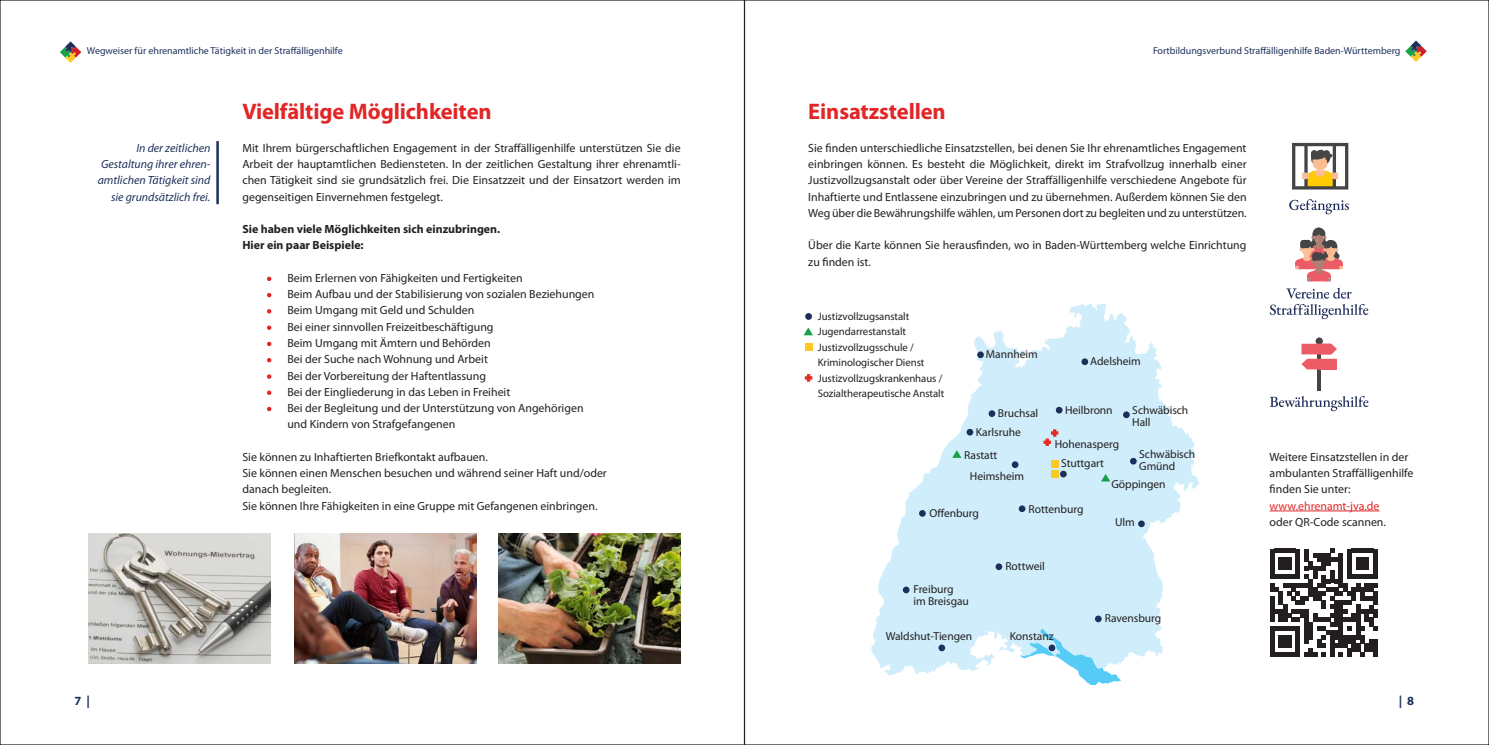
<style>
.page{position:relative;width:1489px;height:745px;background:#fff}
.page>*{position:absolute;margin:0;border:0;box-sizing:border-box;transform-origin:0 0}
.t1{font:700 22.5px "Myriad Pro";letter-spacing:-.005em;color:#e22526}
.t2{font:700 12.5px "Myriad Pro";color:#1d305c}
.t3{font:11.88px/16.2px "Myriad Pro";color:#231f20}
.t4{font:italic 11.88px/16.2px "Myriad Pro";color:#1d305c;text-align:right}
.t5{font:700 11.88px/16.2px "Myriad Pro";color:#231f20}
.t6{font:11.88px "Myriad Pro";color:#e22526}
.t7{font:11.5px/12.5px "Myriad Pro";letter-spacing:-.005em;color:#231f20}
.t8{font:10.75px/15.4px "Myriad Pro";letter-spacing:-.005em;color:#231f20}
.t9{font:10px "Myriad Pro";color:#1d305c}
.s1{font-weight:700;color:#e22526}
</style>
<div class="page">
<svg style="left:1405px;top:40px;width:21px;height:22px"></svg>
<svg style="left:60px;top:41px;width:21px;height:22px"></svg>
<img style="left:498px;top:533px;width:182px;height:130px">
<img style="left:89px;top:533px;width:181px;height:130px">
<img style="left:294px;top:533px;width:182px;height:130px">
<div style="left:805px;top:313px;width:7px;height:6px;background:#1d305c;border-radius:50%"></div>
<svg style="left:804px;top:327px;width:9px;height:8px"></svg>
<div style="left:804px;top:343px;width:8px;height:7px;background:#fec927"></div>
<svg style="left:804px;top:374px;width:8px;height:7px"></svg>
<svg style="left:1079px;top:675px;width:42px;height:10px"></svg>
<svg style="left:871px;top:303px;width:328px;height:372px;fill:#d0edfb"></svg>
<svg style="left:1055px;top:406px;width:7px;height:7px"></svg>
<svg style="left:1122px;top:411px;width:7px;height:7px"></svg>
<svg style="left:1129px;top:457px;width:7px;height:7px"></svg>
<div style="left:1138px;top:520px;width:6px;height:7px;background:#1d305c;border-radius:50%"></div>
<svg style="left:1059px;top:470px;width:7px;height:7px"></svg>
<div style="left:1018px;top:505px;width:7px;height:7px;background:#1d305c;border-radius:50%"></div>
<div style="left:995px;top:563px;width:7px;height:6px;background:#1d305c;border-radius:50%"></div>
<svg style="left:902px;top:586px;width:7px;height:7px"></svg>
<svg style="left:1094px;top:615px;width:7px;height:7px"></svg>
<div style="left:1048px;top:644px;width:7px;height:6px;background:#1d305c;border-radius:50%"></div>
<div style="left:938px;top:644px;width:7px;height:6px;background:#1d305c;border-radius:50%"></div>
<div style="left:1011px;top:461px;width:7px;height:6px;background:#1d305c;border-radius:50%"></div>
<div style="left:988px;top:410px;width:7px;height:7px;background:#1d305c;border-radius:50%"></div>
<svg style="left:966px;top:428px;width:7px;height:7px"></svg>
<svg style="left:919px;top:509px;width:6px;height:7px"></svg>
<div style="left:1081px;top:358px;width:7px;height:7px;background:#1d305c;border-radius:50%"></div>
<div style="left:977px;top:351px;width:6px;height:7px;background:#1d305c;border-radius:50%"></div>
<svg style="left:952px;top:450px;width:9px;height:7px"></svg>
<svg style="left:1100px;top:473px;width:10px;height:8px"></svg>
<div style="left:1050px;top:470px;width:8px;height:7px;background:#fec927"></div>
<div style="left:1050px;top:460px;width:8px;height:7px;background:#fec927"></div>
<svg style="left:1043px;top:429px;width:15px;height:16px"></svg>
<hr style="left:1269px;top:510px;width:110px;height:1px;background:#e22526">
<svg style="left:1270px;top:548px;width:107px;height:108px"></svg>
<div style="left:1372px;top:638px;width:5px;height:9px;background:#231f20"></div>
<div style="left:1372px;top:647px;width:5px;height:9px;background:#231f20"></div>
<svg style="left:1289px;top:199px;width:59px;height:15px"></svg>
<svg style="left:1292px;top:143px;width:56px;height:46px"></svg>
<svg style="left:1286px;top:287px;width:65px;height:11px"></svg>
<svg style="left:1269px;top:304px;width:99px;height:15px"></svg>
<svg style="left:1295px;top:227px;width:47px;height:54px"></svg>
<svg style="left:1269px;top:396px;width:99px;height:15px"></svg>
<hr style="left:1317px;top:367px;width:3px;height:23px;background:#454545">
<svg style="left:1301px;top:337px;width:35px;height:32px"></svg>
<div style="left:1318px;top:358px;width:18px;height:11px;background:#eb5c66"></div>
<hr style="left:216px;top:141px;width:3px;height:63px;background:#1d305c">
<p class="t9" style="left:87px;top:45px;width:257px">Wegweiser für ehrenamtliche Tätigkeit in der Straffälligenhilfe</p>
<p class="t9" style="left:1152px;top:45px;width:249px">Fortbildungsverbund Straffälligenhilfe Baden-Württemberg</p>
<p class="t4" style="left:98px;top:139px;width:114px">In der zeitlichen<br>Gestaltung ihrer ehren&shy;amtlichen Tätigkeit sind sie grundsätzlich frei.</p>
<h1 class="t1" style="left:242px;top:97px;width:251px">Vielfältige Möglichkeiten</h1>
<p class="t3" style="left:242px;top:139px;width:440px;text-align:justify">Mit Ihrem bürgerschaftlichen Engagement in der Straffälligenhilfe unterstützen Sie die Arbeit der hauptamtlichen Bediensteten. In der zeitlichen Gestaltung ihrer ehrenamtli&shy;chen Tätigkeit sind sie grundsätzlich frei. Die Einsatzzeit und der Einsatzort werden im gegenseitigen Einvernehmen festgelegt.</p>
<p class="t5" style="left:242px;top:220px;width:259px">Sie haben viele Möglichkeiten sich einzubringen.<br>Hier ein paar Beispiele:</p>
<p class="t3" style="left:267px;top:269px;width:257px"><span class="s1">•</span> Beim Erlernen von Fähigkeiten und Fertigkeiten</p>
<p class="t3" style="left:267px;top:286px;width:329px"><span class="s1">•</span> Beim Aufbau und der Stabilisierung von sozialen Beziehungen</p>
<p class="t3" style="left:267px;top:302px;width:209px"><span class="s1">•</span> Beim Umgang mit Geld und Schulden</p>
<p class="t3" style="left:267px;top:318px;width:228px"><span class="s1">•</span> Bei einer sinnvollen Freizeitbeschäftigung</p>
<p class="t3" style="left:267px;top:334px;width:225px"><span class="s1">•</span> Beim Umgang mit Ämtern und Behörden</p>
<p class="t3" style="left:267px;top:351px;width:222px"><span class="s1">•</span> Bei der Suche nach Wohnung und Arbeit</p>
<p class="t3" style="left:267px;top:367px;width:220px"><span class="s1">•</span> Bei der Vorbereitung der Haftentlassung</p>
<p class="t3" style="left:267px;top:383px;width:245px"><span class="s1">•</span> Bei der Eingliederung in das Leben in Freiheit</p>
<p class="t3" style="left:287px;top:399px;width:298px;text-indent:-20px"><span class="s1">•</span> Bei der Begleitung und der Unterstützung von Angehörigen und Kindern von Strafgefangenen</p>
<p class="t3" style="left:242px;top:448px;width:366px">Sie können zu Inhaftierten Briefkontakt aufbauen.<br>Sie können einen Menschen besuchen und während seiner Haft und/oder danach begleiten.<br>Sie können Ihre Fähigkeiten in eine Gruppe mit Gefangenen einbringen.</p>
<h1 class="t1" style="left:808px;top:97px;width:139px">Einsatzstellen</h1>
<p class="t3" style="left:808px;top:139px;width:440px;text-align:justify">Sie finden unterschiedliche Einsatzstellen, bei denen Sie Ihr ehrenamtliches Engagement einbringen können. Es besteht die Möglichkeit, direkt im Strafvollzug innerhalb einer Justizvollzugsanstalt oder über Vereine der Straffälligenhilfe verschiedene Angebote für Inhaftierte und Entlassene einzubringen und zu übernehmen. Außerdem können Sie den Weg über die Bewährungshilfe wählen, um Personen dort zu begleiten und zu unterstützen.</p>
<p class="t3" style="left:808px;top:237px;width:440px">Über die Karte können Sie herausfinden, wo in Baden-Württemberg welche Einrichtung zu finden ist.</p>
<p class="t8" style="left:817px;top:308px;width:128px">Justizvollzugsanstalt<br>Jugendarrestanstalt<br>Justizvollzugsschule /<br>Kriminologischer Dienst<br>Justizvollzugskrankenhaus /<br>Sozialtherapeutische Anstalt</p>
<p class="t7" style="left:985px;top:347px;width:53px">Mannheim</p>
<p class="t7" style="left:1090px;top:354px;width:52px">Adelsheim</p>
<p class="t7" style="left:1065px;top:403px;width:49px">Heilbronn</p>
<p class="t7" style="left:1132px;top:403px;width:58px">Schwäbisch<br>Hall</p>
<p class="t7" style="left:1139px;top:447px;width:58px">Schwäbisch<br>Gmünd</p>
<p class="t7" style="left:1111px;top:477px;width:56px">Göppingen</p>
<p class="t7" style="left:1115px;top:515px;width:21px">Ulm</p>
<p class="t7" style="left:975px;top:403px;width:64px;line-height:18.5px;text-indent:22px">Bruchsal<br>Karlsruhe</p>
<p class="t7" style="left:964px;top:448px;width:35px">Rastatt</p>
<p class="t7" style="left:1061px;top:435px;width:60px;line-height:18.1px;text-indent:-6px">Hohenasperg<br>Stuttgart</p>
<p class="t7" style="left:969px;top:469px;width:56px">Heimsheim</p>
<p class="t7" style="left:929px;top:506px;width:51px">Offenburg</p>
<p class="t7" style="left:1028px;top:502px;width:56px">Rottenburg</p>
<p class="t7" style="left:913px;top:582px;width:57px">Freiburg<br>im Breisgau</p>
<p class="t7" style="left:1005px;top:559px;width:41px">Rottweil</p>
<p class="t7" style="left:885px;top:629px;width:88px">Waldshut-Tiengen</p>
<p class="t7" style="left:1009px;top:629px;width:45px">Konstanz</p>
<p class="t7" style="left:1104px;top:611px;width:58px">Ravensburg</p>
<p class="t3" style="left:1269px;top:448px;width:145px">Weitere Einsatzstellen in der ambulanten Straffälligenhilfe finden Sie unter:</p>
<p class="t6" style="left:1269px;top:498px;width:111px">www.ehrenamt-jva.de</p>
<p class="t3" style="left:1269px;top:513px;width:118px">oder QR-Code scannen.</p>
<p class="t2" style="left:74px;top:692px;width:17px">7 |</p>
<p class="t2" style="left:1398px;top:692px;width:17px">| 8</p>
</div>
